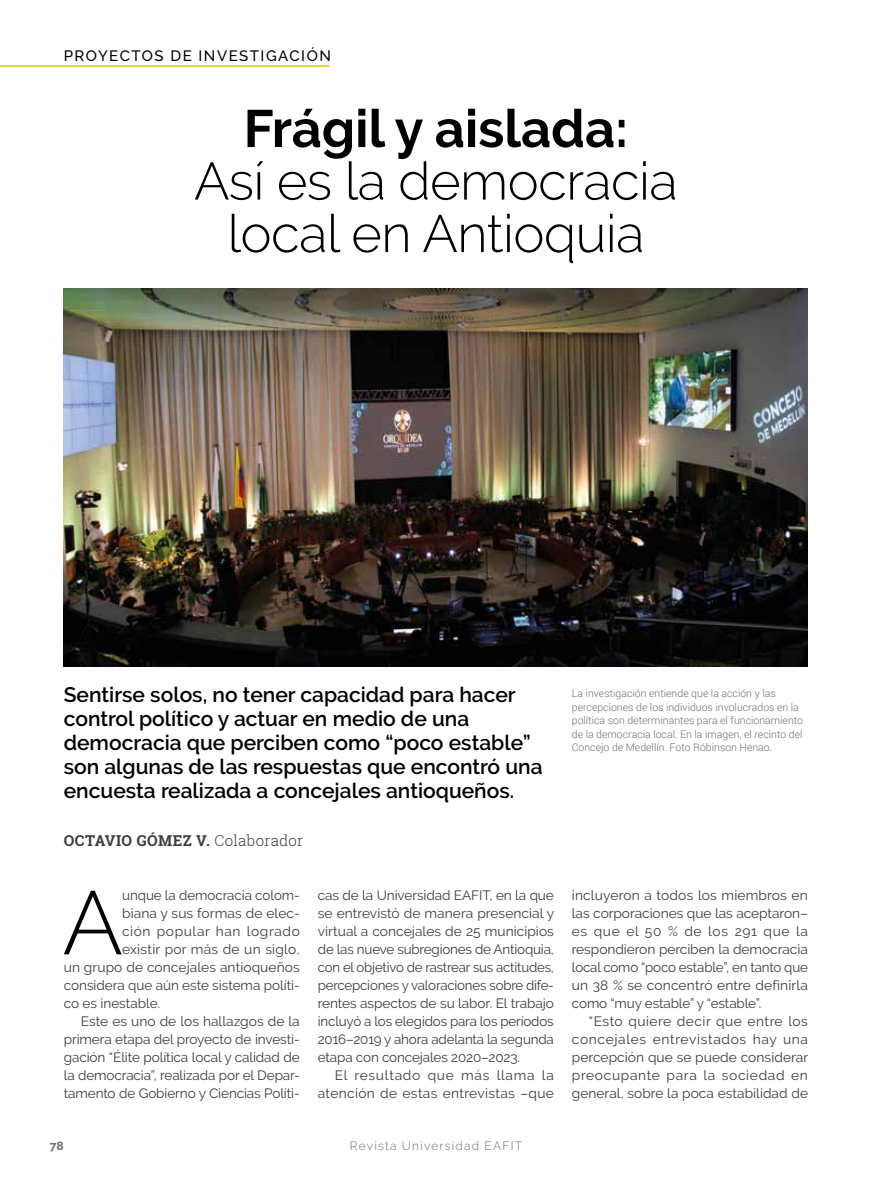
<style>
.page{position:relative;width:893px;height:1191px;background:#fff}
.page>*{position:absolute;margin:0;border:0;box-sizing:border-box;transform-origin:0 0}
.t1{font:300 89.55px "Raleway";color:#000}
.t2{font:300 52.5px/52.5px "Raleway";letter-spacing:-.01em;color:#000;text-align:center}
.t3{font:700 52.5px "Raleway";color:#000}
.t4{font:600 21px/24px "Raleway";color:#000}
.t5{font:700 15px "Roboto Slab";letter-spacing:.035em;color:#3c3c3b}
.t6{font:500 15px "Raleway";letter-spacing:.1em;color:#000}
.t7{font:13.5px/18px "Raleway";color:#3c3c3b;text-align:justify}
.t8{font:13.5px/18px "Raleway";letter-spacing:.025em;color:#3c3c3b;text-align:right}
.t9{font:13.5px "Raleway";letter-spacing:.045em;color:#3c3c3b}
.t10{font:300 12px "Raleway";letter-spacing:.1em;color:#706f6f}
.t11{font:700 12px "Raleway";color:#706f6f}
.t12{font:300 10.5px/13.5px "Roboto";color:#706f6f}
.s1{font-weight:300}
</style>
<div class="page">
<hr style="left:0;top:65px;width:329px;height:2px;background:#c8d300">
<img style="left:64px;top:288px;width:744px;height:378px">
<p class="t6" style="left:64px;top:47px;width:269px">PROYECTOS DE INVESTIGACIÓN</p>
<h2 class="t3" style="left:244px;top:99px;width:386px">Frágil y aislada:</h2>
<h2 class="t2" style="left:194px;top:155px;width:485px">Así es la democracia local en Antioquia</h2>
<h3 class="t4" style="left:64px;top:683px;width:480px">Sentirse solos, no tener capacidad para hacer control político y actuar en medio de una democracia que perciben como “poco estable” son algunas de las respuestas que encontró una encuesta realizada a concejales antioqueños.</h3>
<p class="t5" style="left:64px;top:830px;width:241px">OCTAVIO GÓMEZ V. <span class="s1">Colaborador</span></p>
<h1 class="t1" style="left:63px;top:870px;width:62px">A</h1>
<p class="t7" style="left:122px;top:886px;width:179px">unque la democracia colom-</p>
<p class="t7" style="left:122px;top:904px;width:179px">biana y sus formas de elec-</p>
<p class="t9" style="left:122px;top:923px;width:179px">ción popular han logrado</p>
<p class="t7" style="left:122px;top:940px;width:179px">existir por más de un siglo,</p>
<p class="t7" style="left:64px;top:958px;width:238px">un grupo de concejales antioqueños</p>
<p class="t7" style="left:64px;top:976px;width:238px">considera que aún este sistema políti-</p>
<p class="t7" style="left:64px;top:994px;width:98px">co es inestable.</p>
<p class="t7" style="left:81px;top:1012px;width:220px">Este es uno de los hallazgos de la</p>
<p class="t7" style="left:64px;top:1030px;width:238px">primera etapa del proyecto de investi-</p>
<p class="t7" style="left:64px;top:1048px;width:238px">gación “Élite política local y calidad de</p>
<p class="t7" style="left:64px;top:1066px;width:238px">la democracia”, realizada por el Depar-</p>
<p class="t7" style="left:64px;top:1084px;width:238px">tamento de Gobierno y Ciencias Políti-</p>
<p class="t7" style="left:318px;top:886px;width:238px">cas de la Universidad EAFIT, en la que se entrevistó de manera presencial y virtual a concejales de 25 municipios de las nueve subregiones de Antioquia, con el objetivo de rastrear sus actitudes, percepciones y valoraciones sobre dife&shy;rentes aspectos de su labor. El trabajo incluyó a los elegidos para los períodos 2016–2019 y ahora adelanta la segunda etapa con concejales 2020–2023.</p>
<p class="t8" style="left:318px;top:1066px;width:238px">El resultado que más llama la atención de estas entrevistas –que</p>
<p class="t11" style="left:50px;top:1139px;width:15px">78</p>
<p class="t10" style="left:350px;top:1139px;width:174px">Revista Universidad EAFIT</p>
<p class="t12" style="left:572px;top:686px;width:233px">La investigación entiende que la acción y las percepciones de los individuos involucrados en la política son determinantes para el funcionamiento de la democracia local. En la imagen, el recinto del Concejo de Medellín. Foto Róbinson Henao.</p>
<p class="t7" style="left:572px;top:886px;width:238px">incluyeron a todos los miembros en las corporaciones que las aceptaron– es que el 50 % de los 291 que la respondieron perciben la democracia local como “poco estable”, en tanto que un 38 % se concentró entre definirla como “muy estable” y “estable”.</p>
<p class="t7" style="left:572px;top:1012px;width:238px;text-indent:17px">“Esto quiere decir que entre los concejales entrevistados hay una percepción que se puede considerar preocupante para la sociedad en general, sobre la poca estabilidad de</p>
</div>
